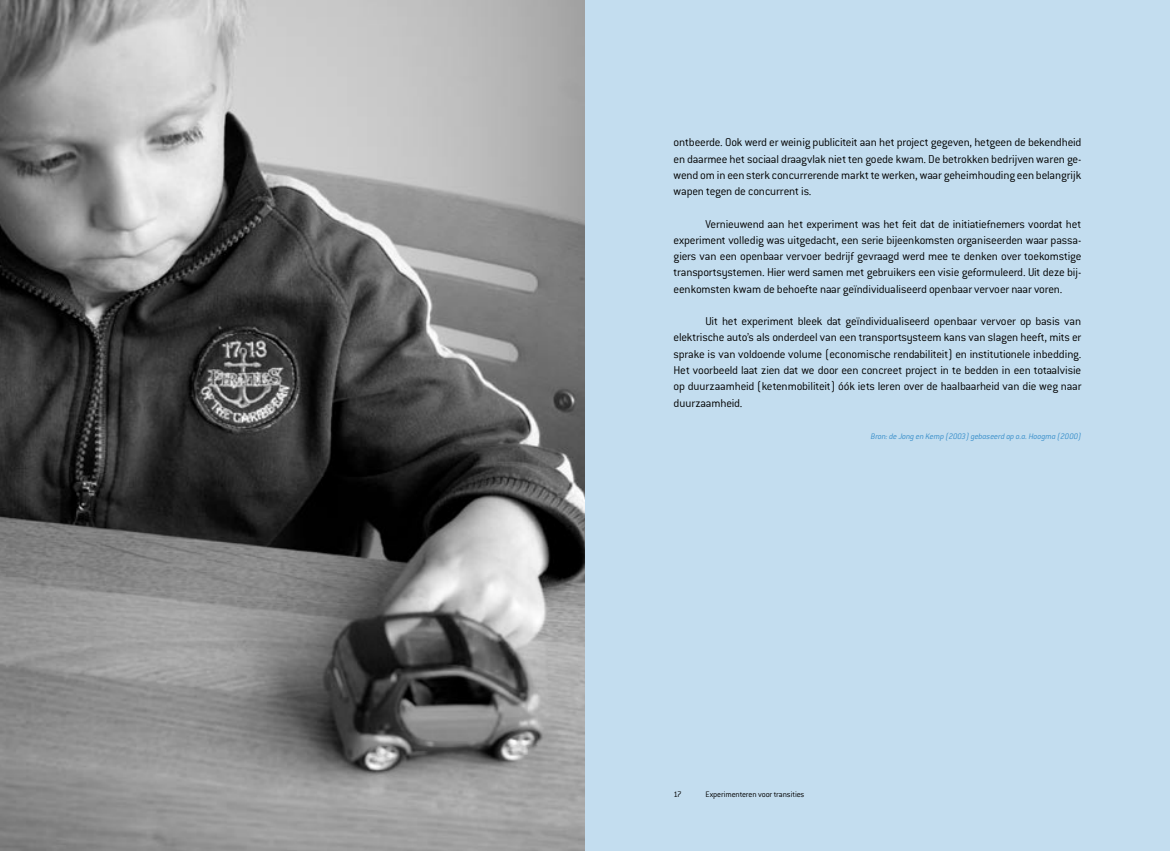
<style>
.page{position:relative;width:1170px;height:851px;background:#fff}
.page>*{position:absolute;margin:0;border:0;box-sizing:border-box;transform-origin:0 0}
.t1{font:300 12.5px/16.2px "Conduit ITC";letter-spacing:-.015em;color:#000;text-align:justify}
.t2{font:italic 300 8.75px "Conduit ITC";letter-spacing:-.015em;color:#378eca}
.t3{font:300 8.75px "Conduit ITC";letter-spacing:-.015em;color:#000}
</style>
<div class="page">
<div style="left:585px;top:0;width:584px;height:850px;background:#c3ddef"></div>
<img style="left:0;top:0;width:585px;height:850px">
<p class="t1" style="left:673px;top:134px;width:409px">ontbeerde. Ook werd er weinig publiciteit aan het project gegeven, hetgeen de bekendheid en daarmee het sociaal draagvlak niet ten goede kwam. De betrokken bedrijven waren ge&shy;wend om in een sterk concurrerende markt te werken, waar geheimhouding een belangrijk wapen tegen de concurrent is.</p>
<p class="t1" style="left:673px;top:216px;width:409px;text-indent:32px">Vernieuwend aan het experiment was het feit dat de initiatiefnemers voordat het experiment volledig was uitgedacht, een serie bijeenkomsten organiseerden waar passa&shy;giers van een openbaar vervoer bedrijf gevraagd werd mee te denken over toekomstige transportsystemen. Hier werd samen met gebruikers een visie geformuleerd. Uit deze bij&shy;eenkomsten kwam de behoefte naar geïndividualiseerd openbaar vervoer naar voren.</p>
<p class="t1" style="left:673px;top:313px;width:409px;text-indent:32px">Uit het experiment bleek dat geïndividualiseerd openbaar vervoer op basis van elektrische auto’s als onderdeel van een transportsysteem kans van slagen heeft, mits er sprake is van voldoende volume (economische rendabiliteit) en institutionele inbedding.<br>Het voorbeeld laat zien dat we door een concreet project in te bedden in een totaalvisie op duurzaamheid (ketenmobiliteit) óók iets leren over de haalbaarheid van die weg naar duurzaamheid.</p>
<p class="t2" style="left:870px;top:431px;width:212px">Bron: de Jong en Kemp (2003) gebaseerd op o.a. Hoogma (2000)</p>
<p class="t3" style="left:673px;top:789px;width:9px">17</p>
<p class="t3" style="left:705px;top:789px;width:100px">Experimenteren voor transities</p>
</div>
